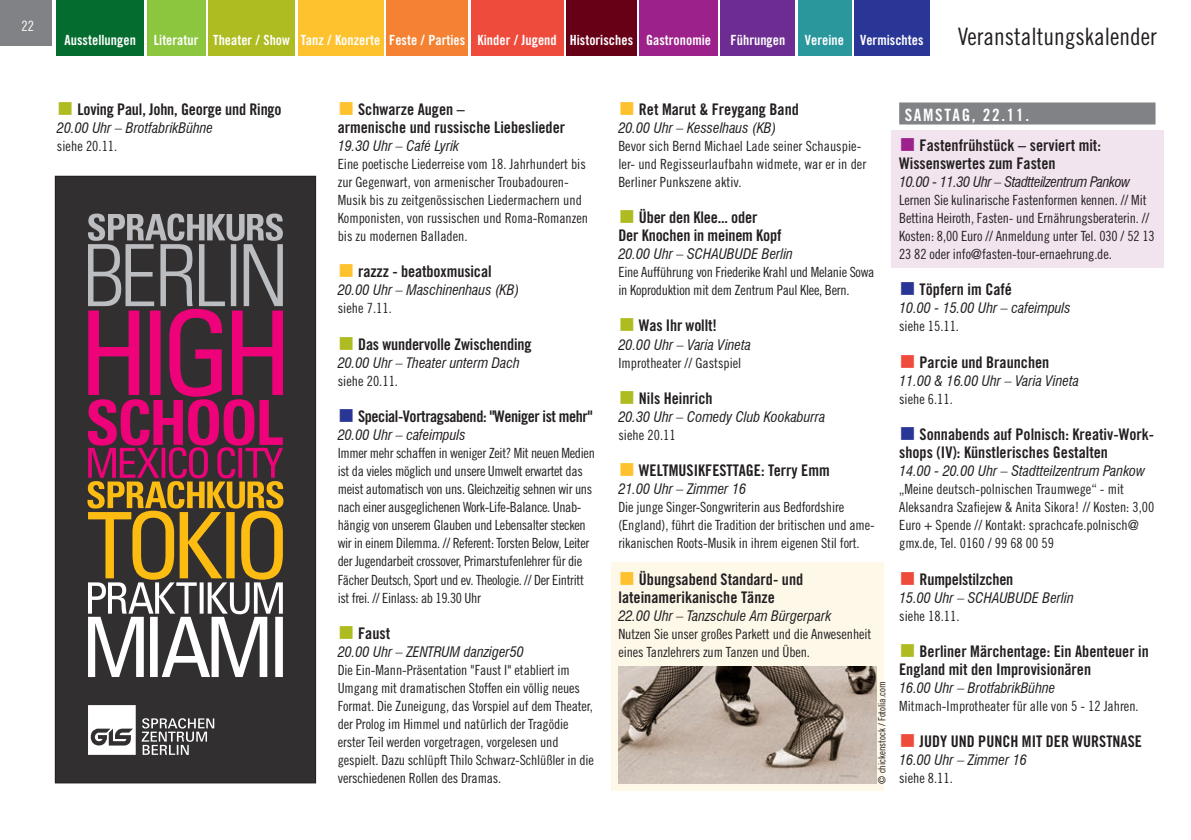
<style>
.page{position:relative;width:1191px;height:840px;background:#fff}
.page>*{position:absolute;margin:0;border:0;box-sizing:border-box;transform-origin:0 0}
.t1{font:24px "Trade Gothic Cond Eighteen";color:#231f20}
.t2{font:17px "Trade Gothic Bold Cond Twenty";letter-spacing:.1em;color:#fff}
.t3{font:16px/18px "Trade Gothic Bold Cond Twenty";color:#231f20}
.t4{font:16px "Trade Gothic Bold Cond Twenty";letter-spacing:-.025em;color:#231f20}
.t5{font:italic condensed 14.2px "Swiss 721 BT";color:#231f20}
.t6{font:italic condensed 14.2px "Swiss 721 BT";letter-spacing:-.025em;color:#231f20}
.t7{font:14.2px "Trade Gothic Cond Eighteen";color:#fff}
.t8{font:14px/18px "Trade Gothic Cond Eighteen";letter-spacing:-.01em;color:#231f20}
.t9{font:14px "Trade Gothic Bold Cond Twenty";letter-spacing:.005em;color:#fff}
.t10{font:10px "Trade Gothic Cond Eighteen";color:#231f20}
</style>
<div class="page">
<div style="left:891px;top:130px;width:273px;height:137px;background:#f1e4ef"></div>
<div style="left:611px;top:562px;width:272px;height:228px;background:#fef8e9"></div>
<div style="left:471px;top:0;width:92px;height:55px;background:#ef4b3d"></div>
<div style="left:386px;top:0;width:82px;height:55px;background:#f48232"></div>
<div style="left:208px;top:0;width:87px;height:55px;background:#aebc21"></div>
<div style="left:147px;top:0;width:58px;height:55px;background:#8bc63e"></div>
<div style="left:566px;top:0;width:70px;height:55px;background:#670017"></div>
<div style="left:639px;top:0;width:79px;height:55px;background:#9c218a"></div>
<div style="left:57px;top:0;width:87px;height:55px;background:#046c2f"></div>
<div style="left:721px;top:0;width:74px;height:55px;background:#6c2c91"></div>
<div style="left:298px;top:0;width:85px;height:55px;background:#fec22e"></div>
<div style="left:798px;top:0;width:53px;height:55px;background:#2a979d"></div>
<div style="left:854px;top:0;width:75px;height:55px;background:#293695"></div>
<div style="left:0;top:0;width:51px;height:45px;background:#808285"></div>
<div style="left:899px;top:102px;width:256px;height:22px;background:#808285"></div>
<div style="left:55px;top:176px;width:260px;height:606px;background:#312f30"></div>
<svg style="left:87px;top:213px;width:196px;height:463px"></svg>
<svg style="left:88px;top:705px;width:126px;height:49px"></svg>
<div style="left:55px;top:176px;width:261px;height:606px;border:1px solid #231f20"></div>
<img style="left:618px;top:666px;width:258px;height:117px">
<p class="t7" style="left:21px;top:18px;width:14px">22</p>
<p class="t9" style="left:65px;top:31px;width:73px">Ausstellungen</p>
<p class="t9" style="left:154px;top:31px;width:559px">Literatur Theater / Show Tanz / Konzerte Feste / Parties Kinder / Jugend Historisches Gastronomie</p>
<p class="t9" style="left:730px;top:31px;width:56px">Führungen</p>
<p class="t9" style="left:805px;top:31px;width:120px">Vereine Vermischtes</p>
<h1 class="t1" style="left:958px;top:23px;width:201px">Veranstaltungskalender</h1>
<p class="t3" style="left:77px;top:100px;width:206px">Loving Paul, John, George und Ringo</p>
<p class="t5" style="left:57px;top:119px;width:158px">20.00 Uhr – BrotfabrikBühne</p>
<p class="t8" style="left:57px;top:136px;width:62px">siehe 20.11.</p>
<p class="t3" style="left:338px;top:100px;width:229px;text-indent:20px">Schwarze Augen –<br>armenische und russische Liebeslieder</p>
<p class="t5" style="left:338px;top:137px;width:123px">19.30 Uhr – Café Lyrik</p>
<p class="t8" style="left:338px;top:154px;width:252px">Eine poetische Liederreise vom 18. Jahrhundert bis zur Gegenwart, von armenischer Troubadouren-Musik bis zu zeitgenössischen Liedermachern und Komponisten, von russischen und Roma-Romanzen bis zu modernen Balladen.</p>
<p class="t3" style="left:358px;top:262px;width:135px">razzz - beatboxmusical</p>
<p class="t5" style="left:338px;top:281px;width:183px">20.00 Uhr – Maschinenhaus (KB)</p>
<p class="t8" style="left:338px;top:299px;width:56px">siehe 7.11.</p>
<p class="t3" style="left:358px;top:334px;width:175px">Das wundervolle Zwischending</p>
<p class="t5" style="left:338px;top:353px;width:183px">20.00 Uhr – Theater unterm Dach</p>
<p class="t8" style="left:338px;top:371px;width:62px">siehe 20.11.</p>
<p class="t4" style="left:358px;top:406px;width:236px">Special-Vortragsabend: "Weniger ist mehr"</p>
<p class="t5" style="left:338px;top:426px;width:129px">20.00 Uhr – cafeimpuls</p>
<p class="t8" style="left:338px;top:443px;width:259px">Immer mehr schaffen in weniger Zeit? Mit neuen Medien ist da vieles möglich und unsere Umwelt erwartet das meist automatisch von uns. Gleichzeitig sehnen wir uns nach einer ausgeglichenen Work-Life-Balance. Unab&shy;hängig von unserem Glauben und Lebensalter stecken wir in einem Dilemma. // Referent: Torsten Below, Leiter der Jugendarbeit crossover, Primarstufenlehrer für die Fächer Deutsch, Sport und ev. Theologie. // Der Eintritt ist frei. // Einlass: ab 19.30 Uhr</p>
<p class="t3" style="left:358px;top:623px;width:33px">Faust</p>
<p class="t5" style="left:338px;top:642px;width:188px">20.00 Uhr – ZENTRUM danziger50</p>
<p class="t8" style="left:338px;top:660px;width:258px">Die Ein-Mann-Präsentation "Faust I" etabliert im Umgang mit dramatischen Stoffen ein völlig neues Format. Die Zuneigung, das Vorspiel auf dem Theater, der Prolog im Himmel und natürlich der Tragödie erster Teil werden vorgetragen, vorgelesen und gespielt. Dazu schlüpft Thilo Schwarz-Schlüßler in die verschiedenen Rollen des Dramas.</p>
<p class="t3" style="left:639px;top:100px;width:161px">Ret Marut &amp; Freygang Band</p>
<p class="t5" style="left:618px;top:119px;width:159px">20.00 Uhr – Kesselhaus (KB)</p>
<p class="t8" style="left:618px;top:136px;width:249px">Bevor sich Bernd Michael Lade seiner Schauspie&shy;ler- und Regisseurlaufbahn widmete, war er in der<br>Berliner Punkszene aktiv.</p>
<p class="t3" style="left:618px;top:208px;width:164px;text-align:center">Über den Klee... oder<br>Der Knochen in meinem Kopf</p>
<p class="t5" style="left:618px;top:245px;width:176px">20.00 Uhr – SCHAUBUDE Berlin</p>
<p class="t8" style="left:618px;top:263px;width:257px">Eine Aufführung von Friederike Krahl und Melanie Sowa in Koproduktion mit dem Zentrum Paul Klee, Bern.</p>
<p class="t3" style="left:639px;top:316px;width:79px">Was Ihr wollt!</p>
<p class="t5" style="left:618px;top:335px;width:134px">20.00 Uhr – Varia Vineta</p>
<p class="t8" style="left:618px;top:353px;width:124px">Improtheater // Gastspiel</p>
<p class="t3" style="left:639px;top:388px;width:75px">Nils Heinrich</p>
<p class="t5" style="left:618px;top:408px;width:208px">20.30 Uhr – Comedy Club Kookaburra</p>
<p class="t8" style="left:618px;top:425px;width:59px">siehe 20.11</p>
<p class="t3" style="left:639px;top:461px;width:192px">WELTMUSIKFESTTAGE: Terry Emm</p>
<p class="t5" style="left:618px;top:480px;width:129px">21.00 Uhr – Zimmer 16</p>
<p class="t8" style="left:618px;top:497px;width:258px">Die junge Singer-Songwriterin aus Bedfordshire (England), führt die Tradition der britischen und ame&shy;rikanischen Roots-Musik in ihrem eigenen Stil fort.</p>
<p class="t3" style="left:618px;top:569px;width:186px;text-indent:20px">Übungsabend Standard- und lateinamerikanische Tänze</p>
<p class="t5" style="left:618px;top:606px;width:214px">22.00 Uhr – Tanzschule Am Bürgerpark</p>
<p class="t8" style="left:618px;top:624px;width:254px">Nutzen Sie unser großes Parkett und die Anwesenheit eines Tanzlehrers zum Tanzen und Üben.</p>
<p class="t10" style="left:876px;top:783px;width:104px;rotate:-90deg">© chickenstock / Fotolia.com</p>
<p class="t2" style="left:904px;top:104px;width:126px">SAMSTAG, 22.11.</p>
<p class="t3" style="left:899px;top:136px;width:203px;text-indent:20px">Fastenfrühstück – serviert mit:<br>Wissenswertes zum Fasten</p>
<p class="t6" style="left:899px;top:173px;width:232px">10.00 - 11.30 Uhr – Stadtteilzentrum Pankow</p>
<p class="t8" style="left:899px;top:191px;width:257px">Lernen Sie kulinarische Fastenformen kennen. // Mit Bettina Heiroth, Fasten- und Ernährungsberaterin. // Kosten: 8,00 Euro // Anmeldung unter Tel. 030 / 52 13<br>23 82 oder info@fasten-tour-ernaehrung.de.</p>
<p class="t3" style="left:919px;top:280px;width:94px">Töpfern im Café</p>
<p class="t5" style="left:899px;top:299px;width:173px">10.00 - 15.00 Uhr – cafeimpuls</p>
<p class="t8" style="left:899px;top:317px;width:61px">siehe 15.11.</p>
<p class="t3" style="left:919px;top:352px;width:131px">Parcie und Braunchen</p>
<p class="t5" style="left:899px;top:372px;width:181px">11.00 &amp; 16.00 Uhr – Varia Vineta</p>
<p class="t8" style="left:899px;top:389px;width:55px">siehe 6.11.</p>
<p class="t3" style="left:899px;top:425px;width:256px;text-indent:20px">Sonnabends auf Polnisch: Kreativ-Work&shy;shops (IV): Künstlerisches Gestalten</p>
<p class="t5" style="left:899px;top:462px;width:247px">14.00 - 20.00 Uhr – Stadtteilzentrum Pankow</p>
<p class="t8" style="left:899px;top:479px;width:256px">„Meine deutsch-polnischen Traumwege“ - mit Aleksandra Szafiejew &amp; Anita Sikora! // Kosten: 3,00<br>Euro + Spende // Kontakt: sprachcafe.polnisch@ gmx.de, Tel. 0160 / 99 68 00 59</p>
<p class="t3" style="left:919px;top:569px;width:95px">Rumpelstilzchen</p>
<p class="t5" style="left:899px;top:588px;width:176px">15.00 Uhr – SCHAUBUDE Berlin</p>
<p class="t8" style="left:899px;top:606px;width:62px">siehe 18.11.</p>
<p class="t3" style="left:899px;top:641px;width:251px;text-indent:20px">Berliner Märchentage: Ein Abenteuer in<br>England mit den Improvisionären</p>
<p class="t5" style="left:899px;top:679px;width:158px">16.00 Uhr – BrotfabrikBühne</p>
<p class="t8" style="left:899px;top:696px;width:241px">Mitmach-Improtheater für alle von 5 - 12 Jahren.</p>
<p class="t3" style="left:919px;top:732px;width:224px">JUDY UND PUNCH MIT DER WURSTNASE</p>
<p class="t5" style="left:899px;top:751px;width:129px">16.00 Uhr – Zimmer 16</p>
<p class="t8" style="left:899px;top:768px;width:55px">siehe 8.11.</p>
</div>
